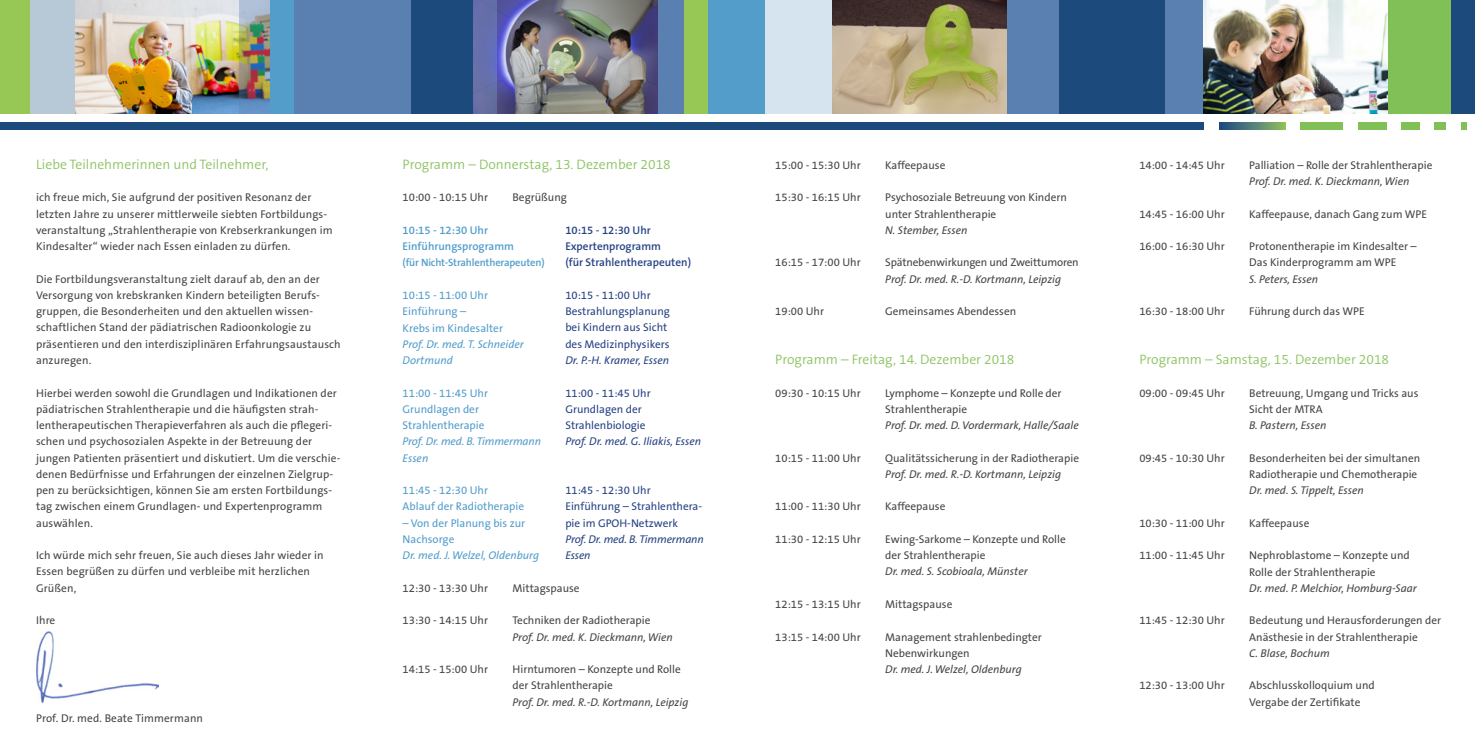
<style>
.page{position:relative;width:1475px;height:745px;background:#fff}
.page>*{position:absolute;margin:0;border:0;box-sizing:border-box;transform-origin:0 0}
.t1{font:300 13.75px "The Sans B4";color:#8ec464}
.t2{font:11.25px/16.2px "The Sans B5 Plain";color:#464547}
.t3{font:italic 11.25px "The Sans B5 Plain";color:#464547}
.t4{font:11.25px/16.2px "The Sans B5 Plain";color:#274384}
.t5{font:11.25px/16.2px "The Sans B5 Plain";color:#539dcb}
.t6{font:italic 11.25px/16.2px "The Sans B5 Plain";color:#539dcb}
.t7{font:italic 11.25px/16.2px "The Sans B5 Plain";letter-spacing:-.01em;color:#274384}
.t8{font:600 11.25px/16.2px "The Sans B6";color:#274384}
.t9{font:600 11.25px/16.2px "The Sans B6";color:#539dcb}
.t10{font:600 10.62px "The Sans B6";letter-spacing:-.015em;color:#539dcb}
</style>
<div class="page">
<div style="left:410px;top:0;width:76px;height:113px;background:#1d4a7d"></div>
<div style="left:294px;top:0;width:116px;height:113px;background:#5a80b1"></div>
<div style="left:238px;top:0;width:56px;height:113px;background:#539dcb"></div>
<div style="left:30px;top:0;width:45px;height:113px;background:#b7c8d7"></div>
<div style="left:0;top:0;width:30px;height:113px;background:#97c755"></div>
<div style="left:637px;top:0;width:46px;height:113px;background:#5a80b1"></div>
<div style="left:707px;top:0;width:58px;height:113px;background:#539dcb"></div>
<div style="left:683px;top:0;width:24px;height:113px;background:#97c755"></div>
<div style="left:765px;top:0;width:72px;height:113px;background:#d6e4ef"></div>
<div style="left:1450px;top:0;width:24px;height:113px;background:#1d4a7d"></div>
<div style="left:983px;top:0;width:75px;height:113px;background:#5a80b1"></div>
<div style="left:1058px;top:0;width:106px;height:113px;background:#1d4a7d"></div>
<div style="left:1386px;top:0;width:64px;height:113px;background:#81bf57"></div>
<div style="left:1164px;top:0;width:67px;height:113px;background:#5a80b1"></div>
<div style="left:0;top:123px;width:1203px;height:7px;background:#1d4a7d"></div>
<svg style="left:1219px;top:123px;width:66px;height:7px"></svg>
<div style="left:1300px;top:123px;width:42px;height:7px;background:#81bf57"></div>
<div style="left:1357px;top:123px;width:28px;height:7px;background:#81bf57"></div>
<div style="left:1400px;top:123px;width:19px;height:7px;background:#81bf57"></div>
<div style="left:1434px;top:123px;width:11px;height:7px;background:#81bf57"></div>
<svg style="left:1461px;top:123px;width:4px;height:7px"></svg>
<img style="left:75px;top:0;width:164px;height:113px">
<img style="left:239px;top:0;width:30px;height:113px">
<img style="left:497px;top:0;width:160px;height:113px">
<img style="left:1203px;top:0;width:184px;height:113px">
<svg style="left:473px;top:0;width:24px;height:113px;background:#656eab"></svg>
<img style="left:36px;top:631px;width:122px;height:71px">
<img style="left:832px;top:0;width:174px;height:113px">
<p class="t1" style="left:36px;top:157px;width:234px">Liebe Teilnehmerinnen und Teilnehmer,</p>
<p class="t1" style="left:402px;top:157px;width:269px">Programm – Donnerstag, 13. Dezember 2018</p>
<p class="t2" style="left:36px;top:190px;width:298px">ich freue mich, Sie aufgrund der positiven Resonanz der letzten Jahre zu unserer mittlerweile siebten Fortbildungs&shy;veranstaltung „Strahlentherapie von Krebserkrankungen im Kindesalter“ wieder nach Essen einladen zu dürfen.</p>
<p class="t2" style="left:36px;top:271px;width:306px">Die Fortbildungsveranstaltung zielt darauf ab, den an der Versorgung von krebskranken Kindern beteiligten Berufs&shy;gruppen, die Besonderheiten und den aktuellen wissen&shy;schaftlichen Stand der pädiatrischen Radioonkologie zu präsentieren und den interdisziplinären Erfahrungsaustausch anzuregen.</p>
<p class="t2" style="left:36px;top:385px;width:306px">Hierbei werden sowohl die Grundlagen und Indikationen der pädiatrischen Strahlentherapie und die häufigsten strah&shy;lentherapeutischen Therapieverfahren als auch die pflegeri&shy;schen und psychosozialen Aspekte in der Betreuung der jungen Patienten präsentiert und diskutiert. Um die verschie&shy;denen Bedürfnisse und Erfahrungen der einzelnen Zielgrup&shy;pen zu berücksichtigen, können Sie am ersten Fortbildungs&shy;tag zwischen einem Grundlagen- und Expertenprogramm auswählen.</p>
<p class="t2" style="left:36px;top:547px;width:289px">Ich würde mich sehr freuen, Sie auch dieses Jahr wieder in<br>Essen begrüßen zu dürfen und verbleibe mit herzlichen<br>Grüßen,</p>
<p class="t2" style="left:36px;top:612px;width:21px">Ihre</p>
<p class="t2" style="left:36px;top:710px;width:168px">Prof. Dr. med. Beate Timmermann</p>
<p class="t2" style="left:402px;top:190px;width:87px">10:00 - 10:15 Uhr</p>
<p class="t2" style="left:512px;top:190px;width:56px">Begrüßung</p>
<p class="t9" style="left:402px;top:222px;width:113px">10:15 - 12:30 Uhr<br>Einführungsprogramm</p>
<p class="t10" style="left:402px;top:257px;width:143px">(für Nicht-Strahlentherapeuten)</p>
<p class="t5" style="left:402px;top:287px;width:102px">10:15 - 11:00 Uhr<br>Einführung –<br>Krebs im Kindesalter</p>
<p class="t6" style="left:402px;top:336px;width:123px">Prof. Dr. med. T. Schneider<br>Dortmund</p>
<p class="t5" style="left:402px;top:385px;width:87px">11:00 - 11:45 Uhr<br>Grundlagen der<br>Strahlentherapie</p>
<p class="t6" style="left:402px;top:433px;width:140px">Prof. Dr. med. B. Timmermann<br>Essen</p>
<p class="t5" style="left:402px;top:482px;width:123px">11:45 - 12:30 Uhr<br>Ablauf der Radiotherapie</p>
<p class="t5" style="left:402px;top:515px;width:124px">– Von der Planung bis zur<br>Nachsorge</p>
<p class="t6" style="left:402px;top:547px;width:138px">Dr. med. J. Welzel, Oldenburg</p>
<p class="t8" style="left:565px;top:222px;width:127px">10:15 - 12:30 Uhr<br>Expertenprogramm<br>(für Strahlentherapeuten)</p>
<p class="t4" style="left:565px;top:287px;width:106px">10:15 - 11:00 Uhr<br>Bestrahlungsplanung bei Kindern aus Sicht des Medizinphysikers</p>
<p class="t7" style="left:565px;top:352px;width:105px">Dr. P.-H. Kramer, Essen</p>
<p class="t4" style="left:565px;top:385px;width:87px">11:00 - 11:45 Uhr<br>Grundlagen der<br>Strahlenbiologie</p>
<p class="t7" style="left:565px;top:433px;width:137px">Prof. Dr. med. G. Iliakis, Essen</p>
<p class="t4" style="left:565px;top:482px;width:138px">11:45 - 12:30 Uhr<br>Einführung – Strahlenthera&shy;pie im GPOH-Netzwerk</p>
<p class="t7" style="left:565px;top:531px;width:140px">Prof. Dr. med. B. Timmermann<br>Essen</p>
<p class="t2" style="left:402px;top:580px;width:87px">12:30 - 13:30 Uhr</p>
<p class="t2" style="left:512px;top:580px;width:69px">Mittagspause</p>
<p class="t2" style="left:402px;top:612px;width:87px">13:30 - 14:15 Uhr</p>
<p class="t2" style="left:512px;top:612px;width:139px">Techniken der Radiotherapie</p>
<p class="t3" style="left:512px;top:630px;width:162px">Prof. Dr. med. K. Dieckmann, Wien</p>
<p class="t2" style="left:402px;top:661px;width:87px">14:15 - 15:00 Uhr</p>
<p class="t2" style="left:512px;top:661px;width:170px">Hirntumoren – Konzepte und Rolle der Strahlentherapie</p>
<p class="t3" style="left:512px;top:695px;width:177px">Prof. Dr. med. R.-D. Kortmann, Leipzig</p>
<p class="t2" style="left:775px;top:157px;width:87px">15:00 - 15:30 Uhr</p>
<p class="t2" style="left:885px;top:157px;width:62px">Kaffeepause</p>
<p class="t2" style="left:775px;top:190px;width:87px">15:30 - 16:15 Uhr</p>
<p class="t2" style="left:885px;top:190px;width:183px">Psychosoziale Betreuung von Kindern unter Strahlentherapie</p>
<p class="t3" style="left:885px;top:224px;width:84px">N. Stember, Essen</p>
<p class="t2" style="left:775px;top:255px;width:87px">16:15 - 17:00 Uhr</p>
<p class="t2" style="left:885px;top:255px;width:195px">Spätnebenwirkungen und Zweittumoren</p>
<p class="t3" style="left:885px;top:273px;width:177px">Prof. Dr. med. R.-D. Kortmann, Leipzig</p>
<p class="t2" style="left:775px;top:303px;width:50px">19:00 Uhr</p>
<p class="t2" style="left:885px;top:303px;width:132px">Gemeinsames Abendessen</p>
<p class="t2" style="left:1139px;top:157px;width:87px">14:00 - 14:45 Uhr</p>
<p class="t2" style="left:1248px;top:157px;width:185px">Palliation – Rolle der Strahlentherapie</p>
<p class="t3" style="left:1248px;top:175px;width:162px">Prof. Dr. med. K. Dieckmann, Wien</p>
<p class="t2" style="left:1139px;top:206px;width:87px">14:45 - 16:00 Uhr</p>
<p class="t2" style="left:1248px;top:206px;width:179px">Kaffeepause, danach Gang zum WPE</p>
<p class="t2" style="left:1139px;top:238px;width:87px">16:00 - 16:30 Uhr</p>
<p class="t2" style="left:1248px;top:238px;width:169px">Protonentherapie im Kindesalter –<br>Das Kinderprogramm am WPE</p>
<p class="t3" style="left:1248px;top:273px;width:70px">S. Peters, Essen</p>
<p class="t2" style="left:1139px;top:303px;width:87px">16:30 - 18:00 Uhr</p>
<p class="t2" style="left:1248px;top:303px;width:117px">Führung durch das WPE</p>
<p class="t1" style="left:775px;top:352px;width:240px">Programm – Freitag, 14. Dezember 2018</p>
<p class="t1" style="left:1139px;top:352px;width:251px">Programm – Samstag, 15. Dezember 2018</p>
<p class="t2" style="left:775px;top:385px;width:87px">09:30 - 10:15 Uhr</p>
<p class="t2" style="left:885px;top:385px;width:178px">Lymphome – Konzepte und Rolle der<br>Strahlentherapie</p>
<p class="t3" style="left:885px;top:419px;width:195px">Prof. Dr. med. D. Vordermark, Halle/Saale</p>
<p class="t2" style="left:775px;top:450px;width:87px">10:15 - 11:00 Uhr</p>
<p class="t2" style="left:885px;top:450px;width:195px">Qualitätssicherung in der Radiotherapie</p>
<p class="t3" style="left:885px;top:468px;width:177px">Prof. Dr. med. R.-D. Kortmann, Leipzig</p>
<p class="t2" style="left:775px;top:498px;width:87px">11:00 - 11:30 Uhr</p>
<p class="t2" style="left:885px;top:498px;width:62px">Kaffeepause</p>
<p class="t2" style="left:775px;top:531px;width:87px">11:30 - 12:15 Uhr</p>
<p class="t2" style="left:885px;top:531px;width:182px">Ewing-Sarkome – Konzepte und Rolle der Strahlentherapie</p>
<p class="t3" style="left:885px;top:565px;width:144px">Dr. med. S. Scobioala, Münster</p>
<p class="t2" style="left:775px;top:596px;width:87px">12:15 - 13:15 Uhr</p>
<p class="t2" style="left:885px;top:596px;width:69px">Mittagspause</p>
<p class="t2" style="left:775px;top:628px;width:87px">13:15 - 14:00 Uhr</p>
<p class="t2" style="left:885px;top:628px;width:158px">Management strahlenbedingter<br>Nebenwirkungen</p>
<p class="t3" style="left:885px;top:663px;width:138px">Dr. med. J. Welzel, Oldenburg</p>
<p class="t2" style="left:1139px;top:385px;width:87px">09:00 - 09:45 Uhr</p>
<p class="t2" style="left:1248px;top:385px;width:171px">Betreuung, Umgang und Tricks aus<br>Sicht der MTRA</p>
<p class="t3" style="left:1248px;top:419px;width:79px">B. Pastern, Essen</p>
<p class="t2" style="left:1139px;top:450px;width:87px">09:45 - 10:30 Uhr</p>
<p class="t2" style="left:1248px;top:450px;width:172px">Besonderheiten bei der simultanen<br>Radiotherapie und Chemotherapie</p>
<p class="t3" style="left:1248px;top:484px;width:116px">Dr. med. S. Tippelt, Essen</p>
<p class="t2" style="left:1139px;top:515px;width:87px">10:30 - 11:00 Uhr</p>
<p class="t2" style="left:1248px;top:515px;width:62px">Kaffeepause</p>
<p class="t2" style="left:1139px;top:547px;width:87px">11:00 - 11:45 Uhr</p>
<p class="t2" style="left:1248px;top:547px;width:162px">Nephroblastome – Konzepte und<br>Rolle der Strahlentherapie</p>
<p class="t3" style="left:1248px;top:581px;width:169px">Dr. med. P. Melchior, Homburg-Saar</p>
<p class="t2" style="left:1139px;top:612px;width:87px">11:45 - 12:30 Uhr</p>
<p class="t2" style="left:1248px;top:612px;width:193px">Bedeutung und Herausforderungen der<br>Anästhesie in der Strahlentherapie</p>
<p class="t3" style="left:1248px;top:646px;width:82px">C. Blase, Bochum</p>
<p class="t2" style="left:1139px;top:677px;width:87px">12:30 - 13:00 Uhr</p>
<p class="t2" style="left:1248px;top:677px;width:127px">Abschlusskolloquium und<br>Vergabe der Zertifikate</p>
</div>
